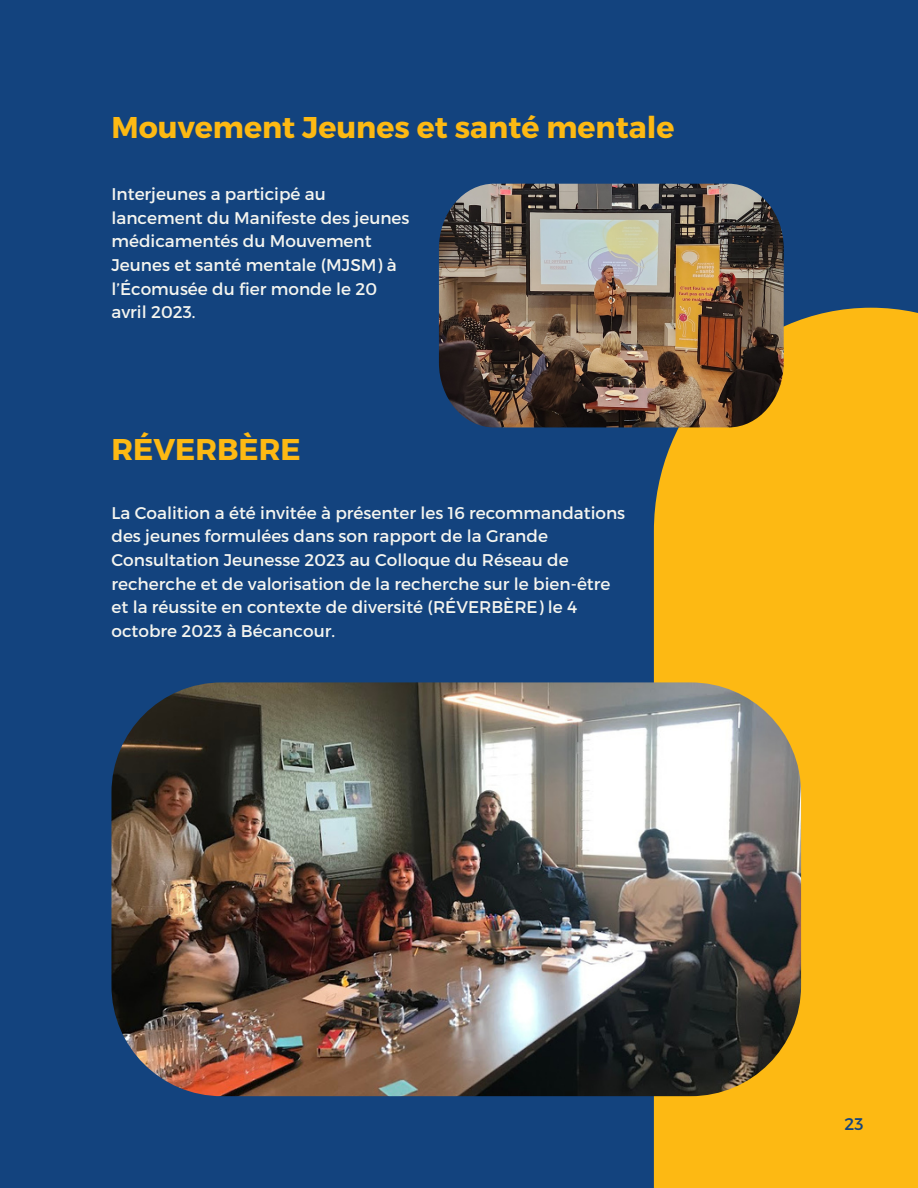
<style>
.page{position:relative;width:918px;height:1188px;background:#13437e}
.page>*{position:absolute;margin:0;border:0;box-sizing:border-box;transform-origin:0 0}
.t1{font:700 30px "Montserrat";color:#fdb913}
.t2{font:16.95px/23.7px "Montserrat";color:#f5f5ef}
.t3{font:16.8px "Montserrat";color:#13437e}
</style>
<div class="page">
<div style="left:654px;top:308px;width:264px;height:880px;background:#fdb913"></div>
<img style="left:111px;top:682px;width:690px;height:414px;border-radius:110px">
<img style="left:439px;top:184px;width:345px;height:243px">
<p class="t1" style="left:111px;top:108px;width:565px">Mouvement Jeunes et santé mentale</p>
<p class="t2" style="left:111px;top:181px;width:300px">Interjeunes a participé au lancement du Manifeste des jeunes médicamentés du Mouvement<br>Jeunes et santé mentale (MJSM) à l’Écomusée du fier monde le 20 avril 2023.</p>
<p class="t1" style="left:111px;top:430px;width:191px">RÉVERBÈRE</p>
<h1 class="t2" style="left:111px;top:500px;width:515px">La Coalition a été invitée à présenter les 16 recommandations des jeunes formulées dans son rapport de la Grande Consultation Jeunesse 2023 au Colloque du Réseau de recherche et de valorisation de la recherche sur le bien-être et la réussite en contexte de diversité (RÉVERBÈRE) le 4 octobre 2023 à Bécancour.</h1>
<p class="t3" style="left:845px;top:1113px;width:21px">23</p>
</div>
